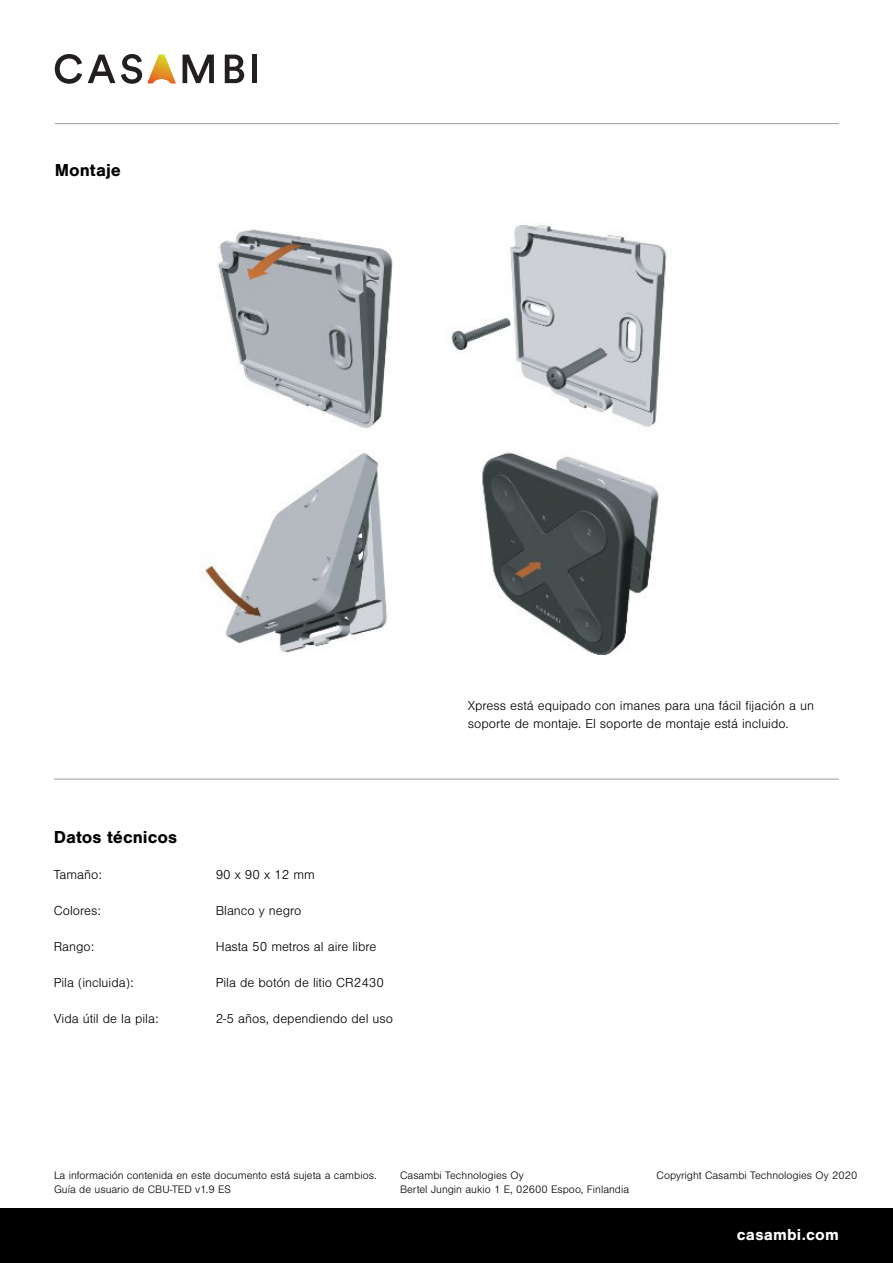
<style>
.page{position:relative;width:893px;height:1263px;background:#fff}
.page>*{position:absolute;margin:0;border:0;box-sizing:border-box;transform-origin:0 0}
.t1{font:700 18px "Nimbus San";color:#000}
.t2{font:700 16.5px "Nimbus San";letter-spacing:.01em;color:#fff}
.t3{font:300 13.5px/18px "Nimbus San";color:#000}
.t4{font:300 11.25px "Nimbus San";color:#000}
</style>
<div class="page">
<div style="left:0;top:1209px;width:893px;height:54px;background:#000"></div>
<svg style="left:148px;top:55px;width:27px;height:28px"></svg>
<svg style="left:55px;top:54px;width:27px;height:30px"></svg>
<svg style="left:88px;top:55px;width:27px;height:28px"></svg>
<svg style="left:121px;top:54px;width:21px;height:30px"></svg>
<svg style="left:183px;top:55px;width:31px;height:28px"></svg>
<svg style="left:225px;top:55px;width:19px;height:28px"></svg>
<div style="left:252px;top:55px;width:5px;height:28px;background:#231f20"></div>
<hr style="left:55px;top:123px;width:784px;height:1px;background:#9d9d9c">
<img style="left:201px;top:223px;width:466px;height:432px">
<hr style="left:54px;top:779px;width:785px;height:1px;background:#9d9d9c">
<p class="t1" style="left:55px;top:159px;width:68px">Montaje</p>
<p class="t1" style="left:54px;top:827px;width:125px">Datos técnicos</p>
<p class="t3" style="left:54px;top:866px;width:50px">Tamaño:</p>
<p class="t3" style="left:216px;top:866px;width:101px">90 x 90 x 12 mm</p>
<p class="t3" style="left:54px;top:902px;width:49px">Colores:</p>
<p class="t3" style="left:216px;top:902px;width:87px">Blanco y negro</p>
<p class="t3" style="left:54px;top:938px;width:42px">Rango:</p>
<p class="t3" style="left:216px;top:938px;width:162px">Hasta 50 metros al aire libre</p>
<p class="t3" style="left:54px;top:974px;width:81px">Pila (incluida):</p>
<p class="t3" style="left:216px;top:974px;width:170px">Pila de botón de litio CR2430</p>
<p class="t3" style="left:54px;top:1010px;width:106px">Vida útil de la pila:</p>
<p class="t3" style="left:216px;top:1010px;width:179px">2-5 años, dependiendo del uso</p>
<p class="t3" style="left:468px;top:697px;width:348px">Xpress está equipado con imanes para una fácil fijación a un soporte de montaje. El soporte de montaje está incluido.</p>
<p class="t4" style="left:54px;top:1169px;width:324px">La información contenida en este documento está sujeta a cambios.</p>
<p class="t4" style="left:54px;top:1183px;width:179px">Guía de usuario de CBU-TED v1.9 ES</p>
<p class="t4" style="left:400px;top:1169px;width:125px">Casambi Technologies Oy</p>
<p class="t4" style="left:400px;top:1183px;width:231px">Bertel Jungin aukio 1 E, 02600 Espoo, Finlandia</p>
<p class="t4" style="left:657px;top:1169px;width:202px">Copyright Casambi Technologies Oy 2020</p>
<p class="t2" style="left:737px;top:1225px;width:104px">casambi.com</p>
</div>
